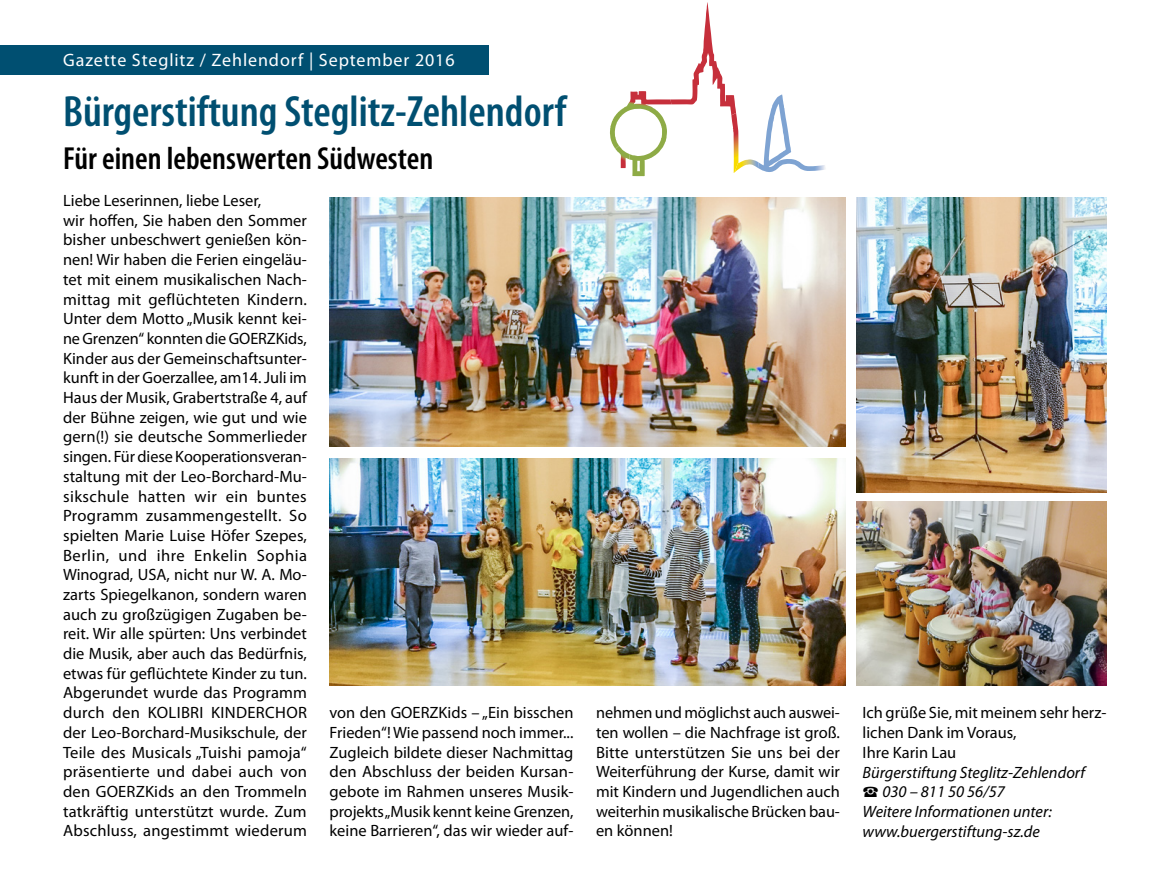
<style>
.page{position:relative;width:1167px;height:886px;background:#fff}
.page>*{position:absolute;margin:0;border:0;box-sizing:border-box;transform-origin:0 0}
.t1{font:600 condensed 44px "Myriad Pro";color:#004f71}
.t2{font:600 condensed 32px "Myriad Pro";color:#000}
.t3{font:18px "Myriad Pro";letter-spacing:.05em;color:#fff}
.t4{font:16.4px/19.6px "Myriad Pro";color:#000}
.t5{font:italic 16.4px/19.6px "Myriad Pro";color:#000}
</style>
<div class="page">
<svg style="left:670px;top:2px;width:155px;height:171px"></svg>
<svg style="left:610px;top:91px;width:52px;height:85px"></svg>
<img style="left:330px;top:197px;width:515px;height:249px">
<img style="left:857px;top:197px;width:249px;height:295px">
<img style="left:330px;top:458px;width:515px;height:227px">
<img style="left:857px;top:501px;width:249px;height:184px">
<div style="left:0;top:46px;width:489px;height:29px;background:#004f71"></div>
<p class="t3" style="left:63px;top:49px;width:393px">Gazette Steglitz / Zehlendorf | September 2016</p>
<h1 class="t1" style="left:63px;top:84px;width:505px">Bürgerstiftung Steglitz-Zehlendorf</h1>
<h2 class="t2" style="left:63px;top:139px;width:372px">Für einen lebenswerten Südwesten</h2>
<p class="t4" style="left:63px;top:190px;width:245px">Liebe Leserinnen, liebe Leser,<br>wir hoffen, Sie haben den Sommer bisher unbeschwert genießen kön&shy;nen! Wir haben die Ferien eingeläu&shy;tet mit einem musikalischen Nach&shy;mittag mit geflüchteten Kindern.<br>Unter dem Motto „Musik kennt kei&shy;ne Grenzen“ konnten die GOERZKids, Kinder aus der Gemeinschaftsunter&shy;kunft in der Goerzallee, am14. Juli im Haus der Musik, Grabertstraße 4, auf der Bühne zeigen, wie gut und wie gern(!) sie deutsche Sommerlieder singen. Für diese Kooperationsveran&shy;staltung mit der Leo-Borchard-Mu&shy;sikschule hatten wir ein buntes Programm zusammengestellt. So spielten Marie Luise Höfer Szepes, Berlin, und ihre Enkelin Sophia Winograd, USA, nicht nur W. A. Mo&shy;zarts Spiegelkanon, sondern waren auch zu großzügigen Zugaben be&shy;reit. Wir alle spürten: Uns verbindet die Musik, aber auch das Bedürfnis, etwas für geflüchtete Kinder zu tun.<br>Abgerundet wurde das Programm durch den KOLIBRI KINDERCHOR der Leo-Borchard-Musikschule, der Teile des Musicals „Tuishi pamoja“ präsentierte und dabei auch von den GOERZKids an den Trommeln tatkräftig unterstützt wurde. Zum Abschluss, angestimmt wiederum</p>
<p class="t4" style="left:330px;top:702px;width:245px;text-align:justify">von den GOERZKids – „Ein bisschen Frieden“! Wie passend noch immer...<br>Zugleich bildete dieser Nachmittag den Abschluss der beiden Kursan&shy;gebote im Rahmen unseres Musik&shy;projekts „Musik kennt keine Grenzen, keine Barrieren“, das wir wieder auf-</p>
<p class="t4" style="left:596px;top:702px;width:245px;text-align:justify">nehmen und möglichst auch auswei&shy;ten wollen – die Nachfrage ist groß.<br>Bitte unterstützen Sie uns bei der Weiterführung der Kurse, damit wir mit Kindern und Jugendlichen auch weiterhin musikalische Brücken bau&shy;en können!</p>
<p class="t4" style="left:862px;top:702px;width:245px">Ich grüße Sie, mit meinem sehr herz&shy;lichen Dank im Voraus,<br>Ihre Karin Lau</p>
<p class="t5" style="left:862px;top:761px;width:224px">Bürgerstiftung Steglitz-Zehlendorf ☎ 030 – 811 50 56/57<br>Weitere Informationen unter: www.buergerstiftung-sz.de</p>
</div>
